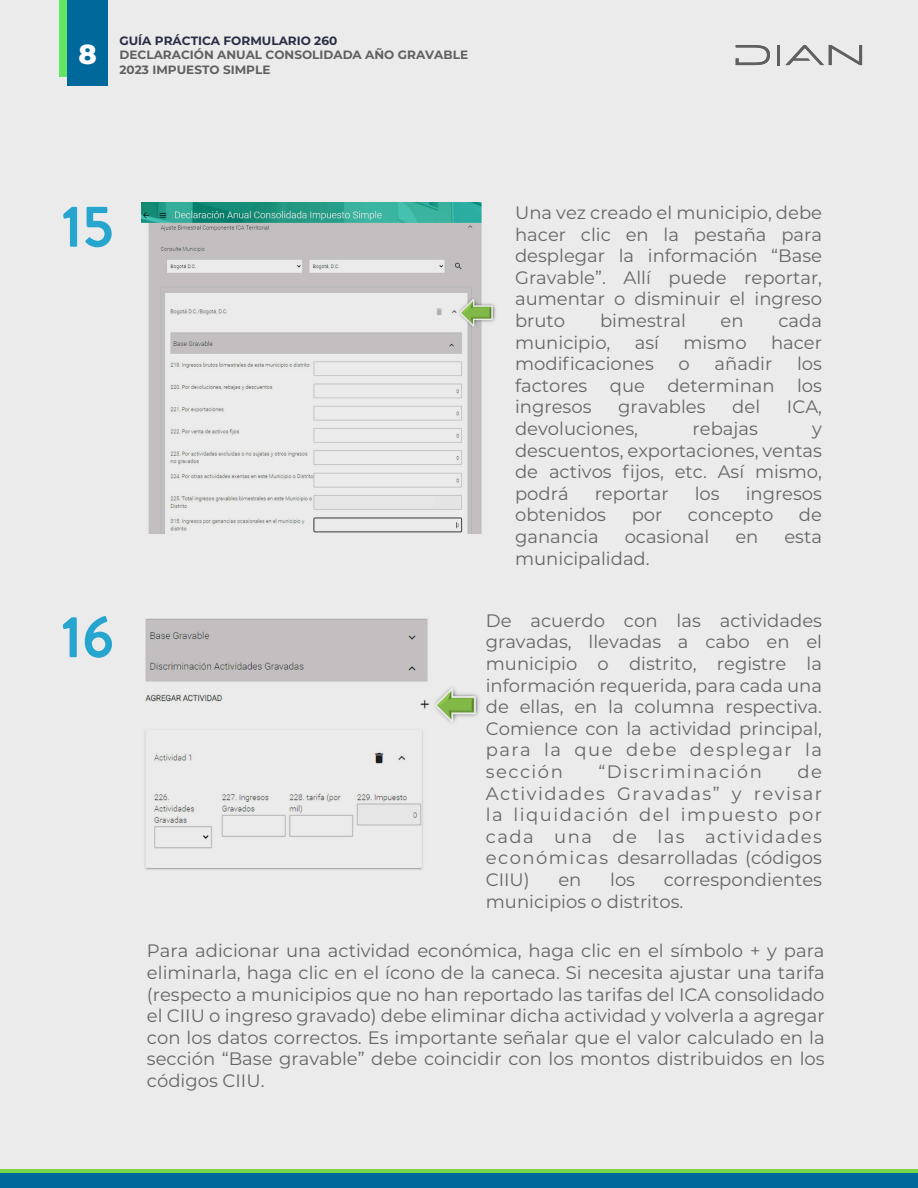
<style>
.page{position:relative;width:918px;height:1188px;background:#ebebeb}
.page>*{position:absolute;margin:0;border:0;box-sizing:border-box;transform-origin:0 0}
.t1{font:700 58.65px "Brandon Grotesque";color:#26a6cf}
.t2{font:800 27.45px "Montserrat";color:#fff}
.t3{font:18px/21.6px "Montserrat";color:#666;text-align:justify}
.t4{font:18px "Montserrat";letter-spacing:.08em;color:#666}
.t5{font:700 12px/14.4px "Montserrat";color:#606060}
.t6{font:700 12px "Montserrat";color:#2b2d45}
</style>
<div class="page">
<svg style="left:0;top:1169px;width:918px;height:5px;fill:#78d64b"></svg>
<div style="left:0;top:1174px;width:918px;height:14px;background:#00689a"></div>
<div style="left:59px;top:0;width:12px;height:77px;background:#64e664"></div>
<div style="left:67px;top:0;width:41px;height:86px;background:#00689a"></div>
<svg style="left:736px;top:45px;width:34px;height:20px"></svg>
<hr style="left:777px;top:45px;width:3px;height:20px;background:#606060">
<svg style="left:786px;top:45px;width:76px;height:20px"></svg>
<img style="left:142px;top:202px;width:354px;height:331px">
<img style="left:145px;top:618px;width:334px;height:252px">
<h2 class="t2" style="left:79px;top:34px;width:20px">8</h2>
<p class="t6" style="left:120px;top:32px;width:219px">GUÍA PRÁCTICA FORMULARIO 260</p>
<p class="t5" style="left:120px;top:47px;width:350px">DECLARACIÓN ANUAL CONSOLIDADA AÑO GRAVABLE<br>2023 IMPUESTO SIMPLE</p>
<h1 class="t1" style="left:62px;top:186px;width:53px">15</h1>
<p class="t3" style="left:515px;top:201px;width:308px">Una vez creado el municipio, debe hacer clic en la pestaña para desplegar la información “Base Gravable”. Allí puede reportar, aumentar o disminuir el ingreso bruto</p>
<p class="t3" style="left:600px;top:309px;width:87px">bimestral</p>
<p class="t3" style="left:721px;top:309px;width:25px">en</p>
<p class="t3" style="left:778px;top:309px;width:45px">cada</p>
<p class="t3" style="left:515px;top:331px;width:97px">municipio,</p>
<p class="t3" style="left:635px;top:331px;width:26px">así</p>
<p class="t3" style="left:684px;top:331px;width:65px">mismo</p>
<p class="t3" style="left:771px;top:331px;width:53px">hacer</p>
<p class="t3" style="left:515px;top:352px;width:140px">modificaciones</p>
<p class="t3" style="left:679px;top:352px;width:13px">o</p>
<p class="t3" style="left:715px;top:352px;width:59px">añadir</p>
<p class="t3" style="left:515px;top:352px;width:308px;text-indent:282px">los factores que determinan los ingresos</p>
<p class="t3" style="left:618px;top:396px;width:89px">gravables</p>
<p class="t3" style="left:732px;top:396px;width:29px">del</p>
<p class="t3" style="left:787px;top:396px;width:37px">ICA,</p>
<p class="t3" style="left:515px;top:417px;width:125px">devoluciones,</p>
<p class="t3" style="left:693px;top:417px;width:67px">rebajas</p>
<p class="t3" style="left:515px;top:417px;width:308px;text-indent:297px">y descuentos, exportaciones, ventas de activos fijos, etc. Así mismo, podrá</p>
<p class="t3" style="left:595px;top:482px;width:75px">reportar</p>
<p class="t3" style="left:695px;top:482px;width:26px">los</p>
<p class="t3" style="left:746px;top:482px;width:78px">ingresos</p>
<p class="t3" style="left:515px;top:504px;width:92px">obtenidos</p>
<p class="t3" style="left:632px;top:504px;width:32px">por</p>
<p class="t3" style="left:688px;top:504px;width:87px">concepto</p>
<p class="t3" style="left:799px;top:504px;width:25px">de</p>
<p class="t3" style="left:515px;top:525px;width:85px">ganancia</p>
<p class="t3" style="left:625px;top:525px;width:86px">ocasional</p>
<p class="t3" style="left:735px;top:525px;width:25px">en</p>
<p class="t3" style="left:784px;top:525px;width:39px">esta</p>
<p class="t3" style="left:515px;top:547px;width:136px">municipalidad.</p>
<h1 class="t1" style="left:61px;top:596px;width:54px">16</h1>
<p class="t3" style="left:486px;top:609px;width:338px">De acuerdo con las actividades gravadas, llevadas a cabo en el municipio o distrito, registre la información requerida, para cada una de ellas, en la columna respectiva.<br>Comience con la actividad principal, para la que debe desplegar la sección</p>
<p class="t3" style="left:486px;top:760px;width:338px;text-indent:312px">de Actividades Gravadas” y revisar la liquidación del impuesto por cada una de las actividades económicas desarrolladas (códigos CIIU)</p>
<p class="t4" style="left:598px;top:759px;width:165px">“Discriminación</p>
<p class="t3" style="left:486px;top:868px;width:338px;text-indent:178px">correspondientes municipios o distritos.</p>
<p class="t3" style="left:147px;top:940px;width:679px">Para adicionar una actividad económica, haga clic en el símbolo + y para eliminarla, haga clic en el ícono de la caneca. Si necesita ajustar una tarifa (respecto a municipios que no han reportado las tarifas del ICA consolidado el CIIU o ingreso gravado) debe eliminar dicha actividad y volverla a agregar con los datos correctos. Es importante señalar que el valor calculado en la sección “Base gravable” debe coincidir con los montos distribuidos en los códigos CIIU.</p>
<p class="t3" style="left:558px;top:868px;width:25px">en</p>
<p class="t3" style="left:610px;top:868px;width:26px">los</p>
</div>
